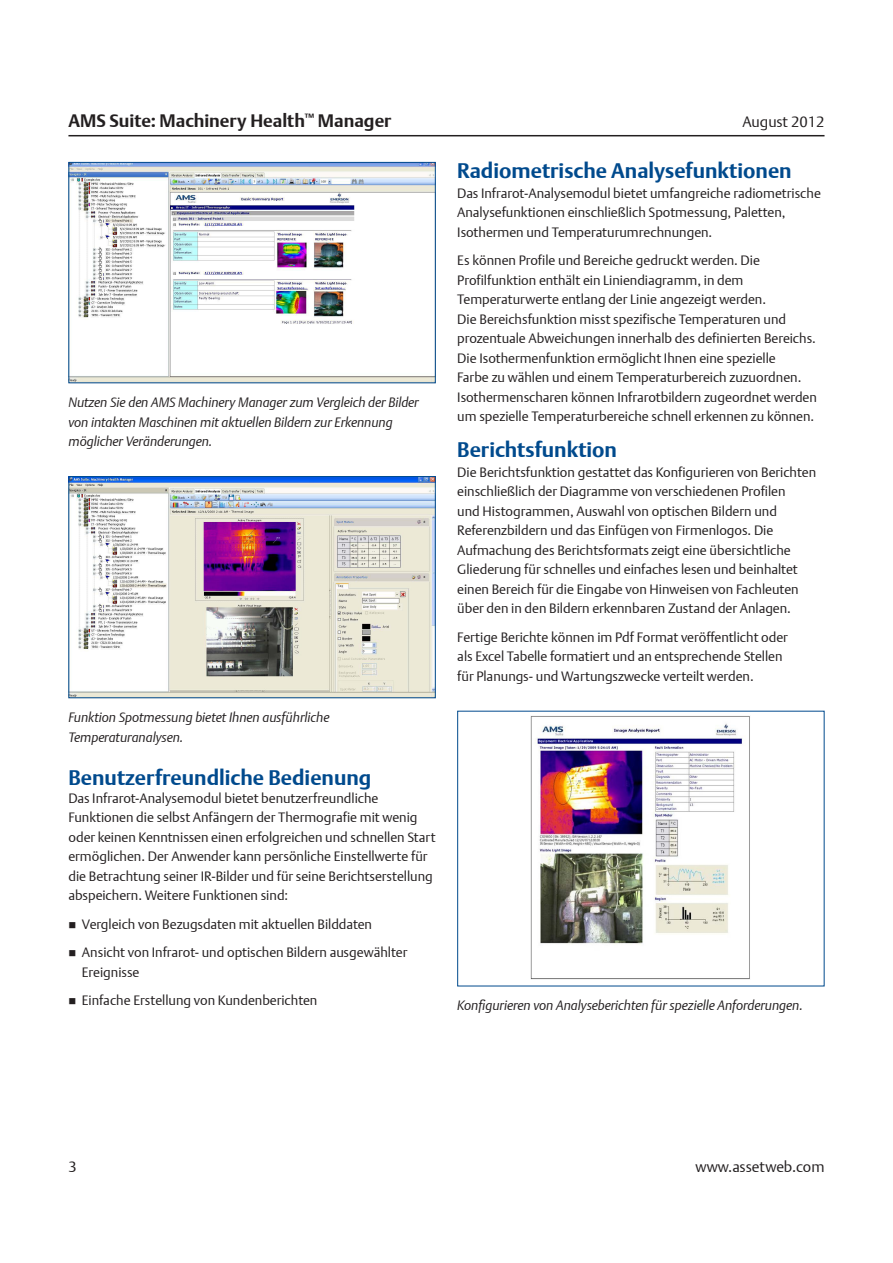
<style>
.page{position:relative;width:893px;height:1263px;background:#fff}
.page>*{position:absolute;margin:0;border:0;box-sizing:border-box;transform-origin:0 0}
.t1{font:700 21px "DTL Argo T";color:#004a8d}
.t2{font:700 18px "DTL Argo T";color:#231f20}
.photo_caption{font:15px "DTL Argo T Light";letter-spacing:-.005em;color:#231f20}
.t3{font:13.5px/19.5px "DTL Argo T Light";color:#231f20}
.t4{font:italic 13.5px/19.5px "DTL Argo T Light";letter-spacing:-.005em;color:#231f20}
</style>
<div class="page">
<hr style="left:68px;top:135px;width:756px;height:1px;background:#231f20">
<img style="left:70px;top:164px;width:364px;height:217px">
<div style="left:68px;top:162px;width:368px;height:221px;border:1px solid #004a8d"></div>
<img style="left:70px;top:478px;width:364px;height:218px">
<div style="left:68px;top:476px;width:368px;height:222px;border:1px solid #004a8d"></div>
<img style="left:531px;top:716px;width:219px;height:264px">
<p class="t2" style="left:68px;top:110px;width:325px">AMS Suite: Machinery Health<sup>™</sup> Manager</p>
<p class="photo_caption" style="left:742px;top:112px;width:84px">August 2012</p>
<p class="t4" style="left:68px;top:393px;width:352px">Nutzen Sie den AMS Machinery Manager zum Vergleich der Bilder von intakten Maschinen mit aktuellen Bildern zur Erkennung möglicher Veränderungen.</p>
<p class="t4" style="left:68px;top:707px;width:263px">Funktion Spotmessung bietet Ihnen ausführliche<br>Temperaturanalysen.</p>
<p class="t1" style="left:68px;top:765px;width:304px">Benutzerfreundliche Bedienung</p>
<p class="t3" style="left:68px;top:788px;width:369px">Das Infrarot-Analysemodul bietet benutzerfreundliche Funktionen die selbst Anfängern der Thermografie mit wenig oder keinen Kenntnissen einen erfolgreichen und schnellen Start ermöglichen. Der Anwender kann persönliche Einstellwerte für die Betrachtung seiner IR-Bilder und für seine Berichtserstellung abspeichern. Weitere Funktionen sind:</p>
<p class="t3" style="left:68px;top:914px;width:305px">■ Vergleich von Bezugsdaten mit aktuellen Bilddaten</p>
<p class="t3" style="left:82px;top:943px;width:327px;text-indent:-14px">■ Ansicht von Infrarot- und optischen Bildern ausgewählter<br>Ereignisse</p>
<p class="t3" style="left:68px;top:991px;width:250px">■ Einfache Erstellung von Kundenberichten</p>
<p class="t1" style="left:457px;top:158px;width:336px">Radiometrische Analysefunktionen</p>
<p class="t3" style="left:457px;top:183px;width:365px">Das Infrarot-Analysemodul bietet umfangreiche radiometrische<br>Analysefunktionen einschließlich Spotmessung, Paletten,<br>Isothermen und Temperaturumrechnungen.</p>
<p class="t3" style="left:457px;top:251px;width:361px">Es können Profile und Bereiche gedruckt werden. Die Profilfunktion enthält ein Liniendiagramm, in dem Temperaturwerte entlang der Linie angezeigt werden.<br>Die Bereichsfunktion misst spezifische Temperaturen und prozentuale Abweichungen innerhalb des definierten Bereichs.<br>Die Isothermenfunktion ermöglicht Ihnen eine spezielle<br>Farbe zu wählen und einem Temperaturbereich zuzuordnen.<br>Isothermenscharen können Infrarotbildern zugeordnet werden um spezielle Temperaturbereiche schnell erkennen zu können.</p>
<p class="t1" style="left:457px;top:437px;width:161px">Berichtsfunktion</p>
<p class="t3" style="left:457px;top:462px;width:360px">Die Berichtsfunktion gestattet das Konfigurieren von Berichten einschließlich der Diagramme von verschiedenen Profilen<br>und Histogrammen, Auswahl von optischen Bildern und Referenzbildern und das Einfügen von Firmenlogos. Die Aufmachung des Berichtsformats zeigt eine übersichtliche Gliederung für schnelles und einfaches lesen und beinhaltet einen Bereich für die Eingabe von Hinweisen von Fachleuten über den in den Bildern erkennbaren Zustand der Anlagen.</p>
<p class="t3" style="left:457px;top:627px;width:332px">Fertige Berichte können im Pdf Format veröffentlicht oder als Excel Tabelle formatiert und an entsprechende Stellen für Planungs- und Wartungszwecke verteilt werden.</p>
<p class="t4" style="left:457px;top:996px;width:347px">Konfigurieren von Analyseberichten für spezielle Anforderungen.</p>
<p class="photo_caption" style="left:68px;top:1157px;width:10px">3</p>
<p class="photo_caption" style="left:696px;top:1157px;width:130px">www.assetweb.com</p>
</div>
